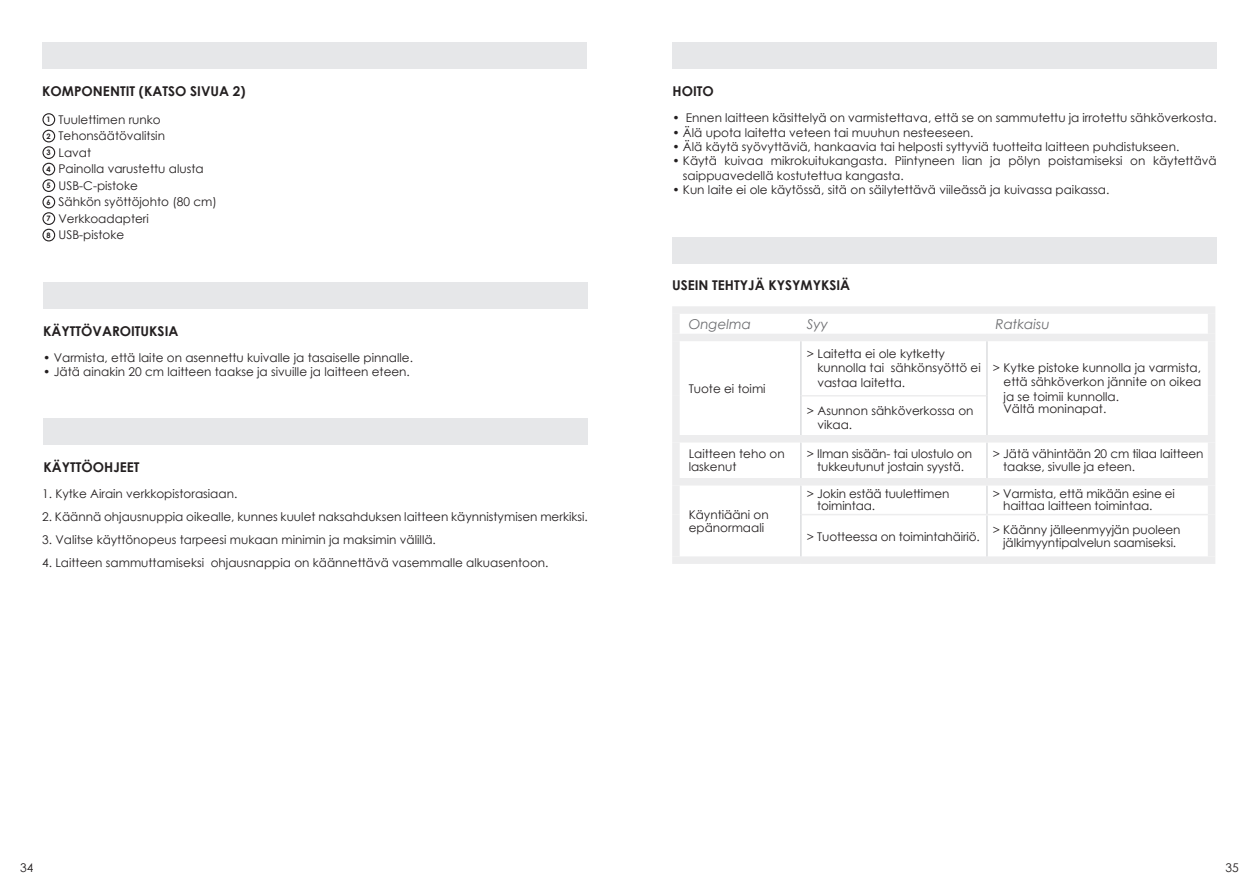
<style>
.page{position:relative;width:1259px;height:893px;background:#fff}
.page>*{position:absolute;margin:0;border:0;box-sizing:border-box;transform-origin:0 0}
.t1{font:700 13.5px "Century Gothic";color:#231f20}
.t2{font:italic 13.5px "Century Gothic";color:#6c6d70}
.t3{font:12px/12.8px "Century Gothic";color:#231f20}
.s1{font-weight:700;font-size:7.5px}
</style>
<div class="page">
<div style="left:43px;top:282px;width:545px;height:26px;background:#e6e7e9"></div>
<div style="left:42px;top:42px;width:545px;height:27px;background:#e6e7e9"></div>
<div style="left:43px;top:419px;width:544px;height:26px;background:#e6e7e9"></div>
<div style="left:672px;top:42px;width:545px;height:27px;background:#e6e7e9"></div>
<div style="left:672px;top:237px;width:545px;height:26px;background:#e6e7e9"></div>
<hr style="left:800px;top:341px;width:1px;height:55px;background:#dcdddf">
<hr style="left:986px;top:341px;width:1px;height:55px;background:#dcdddf">
<hr style="left:800px;top:396px;width:1px;height:39px;background:#dcdddf">
<hr style="left:986px;top:396px;width:1px;height:39px;background:#dcdddf">
<hr style="left:801px;top:395px;width:185px;height:1px;background:#ededee">
<div style="left:672px;top:306px;width:129px;height:8px;background:#ededee"></div>
<div style="left:672px;top:314px;width:7px;height:20px;background:#ededee"></div>
<div style="left:801px;top:306px;width:186px;height:8px;background:#ededee"></div>
<div style="left:987px;top:306px;width:228px;height:8px;background:#ededee"></div>
<div style="left:1207px;top:314px;width:8px;height:20px;background:#ededee"></div>
<div style="left:672px;top:341px;width:7px;height:55px;background:#ededee"></div>
<div style="left:672px;top:396px;width:7px;height:39px;background:#ededee"></div>
<div style="left:1207px;top:341px;width:8px;height:55px;background:#ededee"></div>
<div style="left:1207px;top:396px;width:8px;height:39px;background:#ededee"></div>
<div style="left:672px;top:334px;width:129px;height:7px;background:#ededee"></div>
<div style="left:801px;top:334px;width:186px;height:7px;background:#ededee"></div>
<div style="left:987px;top:334px;width:228px;height:7px;background:#ededee"></div>
<div style="left:672px;top:442px;width:7px;height:36px;background:#ededee"></div>
<div style="left:1207px;top:442px;width:8px;height:36px;background:#ededee"></div>
<div style="left:672px;top:486px;width:7px;height:29px;background:#ededee"></div>
<div style="left:1207px;top:486px;width:8px;height:29px;background:#ededee"></div>
<div style="left:672px;top:515px;width:7px;height:41px;background:#ededee"></div>
<div style="left:1207px;top:515px;width:8px;height:41px;background:#ededee"></div>
<div style="left:672px;top:556px;width:129px;height:8px;background:#ededee"></div>
<div style="left:801px;top:556px;width:186px;height:8px;background:#ededee"></div>
<div style="left:987px;top:556px;width:228px;height:8px;background:#ededee"></div>
<div style="left:672px;top:435px;width:129px;height:7px;background:#ededee"></div>
<div style="left:672px;top:478px;width:129px;height:8px;background:#ededee"></div>
<hr style="left:800px;top:442px;width:1px;height:36px;background:#dcdddf">
<hr style="left:986px;top:442px;width:1px;height:36px;background:#dcdddf">
<svg style="left:800px;top:486px;width:1px;height:29px"></svg>
<svg style="left:986px;top:486px;width:1px;height:28px"></svg>
<hr style="left:800px;top:515px;width:1px;height:41px;background:#dcdddf">
<hr style="left:986px;top:515px;width:1px;height:41px;background:#dcdddf">
<hr style="left:801px;top:514px;width:186px;height:1px;background:#ededee">
<hr style="left:987px;top:514px;width:220px;height:1px;background:#ededee">
<div style="left:801px;top:435px;width:186px;height:7px;background:#ededee"></div>
<div style="left:987px;top:435px;width:228px;height:7px;background:#ededee"></div>
<div style="left:801px;top:478px;width:186px;height:8px;background:#ededee"></div>
<div style="left:987px;top:478px;width:228px;height:8px;background:#ededee"></div>
<div style="left:42px;top:113px;width:13px;height:13px;border:1px solid #231f20;border-radius:50%"></div>
<div style="left:42px;top:130px;width:13px;height:12px;border:1px solid #231f20;border-radius:50%"></div>
<div style="left:42px;top:146px;width:13px;height:13px;border:1px solid #231f20;border-radius:50%"></div>
<div style="left:42px;top:163px;width:13px;height:12px;border:1px solid #231f20;border-radius:50%"></div>
<div style="left:42px;top:179px;width:13px;height:13px;border:1px solid #231f20;border-radius:50%"></div>
<div style="left:42px;top:196px;width:13px;height:12px;border:1px solid #231f20;border-radius:50%"></div>
<div style="left:42px;top:212px;width:13px;height:13px;border:1px solid #231f20;border-radius:50%"></div>
<div style="left:42px;top:229px;width:13px;height:12px;border:1px solid #231f20;border-radius:50%"></div>
<p class="t1" style="left:42px;top:81px;width:205px">KOMPONENTIT (KATSO SIVUA 2)</p>
<p class="t3" style="left:47px;top:111px;width:172px;line-height:16.5px"><span class="s1">1</span> Tuulettimen runko<br><span class="s1">2</span> Tehonsäätövalitsin<br><span class="s1">3</span> Lavat<br><span class="s1">4</span> Painolla varustettu alusta<br><span class="s1">5</span> USB-C-pistoke<br><span class="s1">6</span> Sähkön syöttöjohto (80 cm)<br><span class="s1">7</span> Verkkoadapteri<br><span class="s1">8</span> USB-pistoke</p>
<p class="t1" style="left:43px;top:320px;width:137px">KÄYTTÖVAROITUKSIA</p>
<p class="t3" style="left:43px;top:351px;width:371px">• Varmista, että laite on asennettu kuivalle ja tasaiselle pinnalle.</p>
<p class="t3" style="left:43px;top:365px;width:368px">• Jätä ainakin 20 cm laitteen taakse ja sivuille ja laitteen eteen.</p>
<p class="t1" style="left:43px;top:457px;width:98px">KÄYTTÖOHJEET</p>
<p class="t3" style="left:42px;top:487px;width:197px">1. Kytke Airain verkkopistorasiaan.</p>
<p class="t3" style="left:42px;top:510px;width:547px">2. Käännä ohjausnuppia oikealle, kunnes kuulet naksahduksen laitteen käynnistymisen merkiksi.</p>
<p class="t3" style="left:42px;top:533px;width:395px">3. Valitse käyttönopeus tarpeesi mukaan minimin ja maksimin välillä.</p>
<p class="t3" style="left:42px;top:556px;width:508px">4. Laitteen sammuttamiseksi ohjausnappia on käännettävä vasemmalle alkuasentoon.</p>
<p class="t1" style="left:672px;top:81px;width:43px">HOITO</p>
<p class="t3" style="left:672px;top:111px;width:546px">• Ennen laitteen käsittelyä on varmistettava, että se on sammutettu ja irrotettu sähköverkosta.</p>
<p class="t3" style="left:672px;top:126px;width:303px">• Älä upota laitetta veteen tai muuhun nesteeseen.</p>
<p class="t3" style="left:672px;top:140px;width:508px">• Älä käytä syövyttäviä, hankaavia tai helposti syttyviä tuotteita laitteen puhdistukseen.</p>
<p class="t3" style="left:683px;top:154px;width:535px;line-height:14.4px;text-indent:-11px">• Käytä kuivaa mikrokuitukangasta. Piintyneen lian ja pölyn poistamiseksi on käytettävä saippuavedellä kostutettua kangasta.</p>
<p class="t3" style="left:672px;top:183px;width:438px">• Kun laite ei ole käytössä, sitä on säilytettävä viileässä ja kuivassa paikassa.</p>
<p class="t1" style="left:672px;top:275px;width:180px">USEIN TEHTYJÄ KYSYMYKSIÄ</p>
<p class="t2" style="left:688px;top:314px;width:64px">Ongelma</p>
<p class="t2" style="left:807px;top:314px;width:23px">Syy</p>
<p class="t2" style="left:995px;top:314px;width:56px">Ratkaisu</p>
<p class="t3" style="left:688px;top:382px;width:78px">Tuote ei toimi</p>
<p class="t3" style="left:817px;top:346px;width:165px;line-height:14.4px;text-indent:-11px">&gt; Laitetta ei ole kytketty kunnolla tai sähkönsyöttö ei vastaa laitetta.</p>
<p class="t3" style="left:1003px;top:360px;width:199px;line-height:14.4px;text-align:justify;text-indent:-11px">&gt; Kytke pistoke kunnolla ja varmista, että sähköverkon jännite on oikea ja se toimii kunnolla.</p>
<p class="t3" style="left:807px;top:404px;width:168px">&gt; Asunnon sähköverkossa on</p>
<p class="t3" style="left:1003px;top:402px;width:104px">Vältä moninapat.</p>
<p class="t3" style="left:817px;top:418px;width:36px">vikaa.</p>
<p class="t3" style="left:688px;top:447px;width:98px">Laitteen teho on laskenut</p>
<p class="t3" style="left:807px;top:447px;width:167px;text-align:center">&gt; Ilman sisään- tai ulostulo on tukkeutunut jostain syystä.</p>
<p class="t3" style="left:1003px;top:447px;width:202px;text-indent:-10px">&gt; Jätä vähintään 20 cm tilaa laitteen taakse, sivulle ja eteen.</p>
<p class="t3" style="left:688px;top:508px;width:82px">Käyntiääni on epänormaali</p>
<p class="t3" style="left:817px;top:487px;width:134px;text-indent:-10px">&gt; Jokin estää tuulettimen toimintaa.</p>
<p class="t3" style="left:1003px;top:487px;width:173px;text-indent:-10px">&gt; Varmista, että mikään esine ei haittaa laitteen toimintaa.</p>
<p class="t3" style="left:807px;top:530px;width:175px">&gt; Tuotteessa on toimintahäiriö.</p>
<p class="t3" style="left:993px;top:523px;width:189px;text-align:center">&gt; Käänny jälleenmyyjän puoleen jälkimyyntipalvelun saamiseksi.</p>
<p class="t3" style="left:20px;top:861px;width:15px">34</p>
<p class="t3" style="left:1225px;top:861px;width:15px">35</p>
</div>
